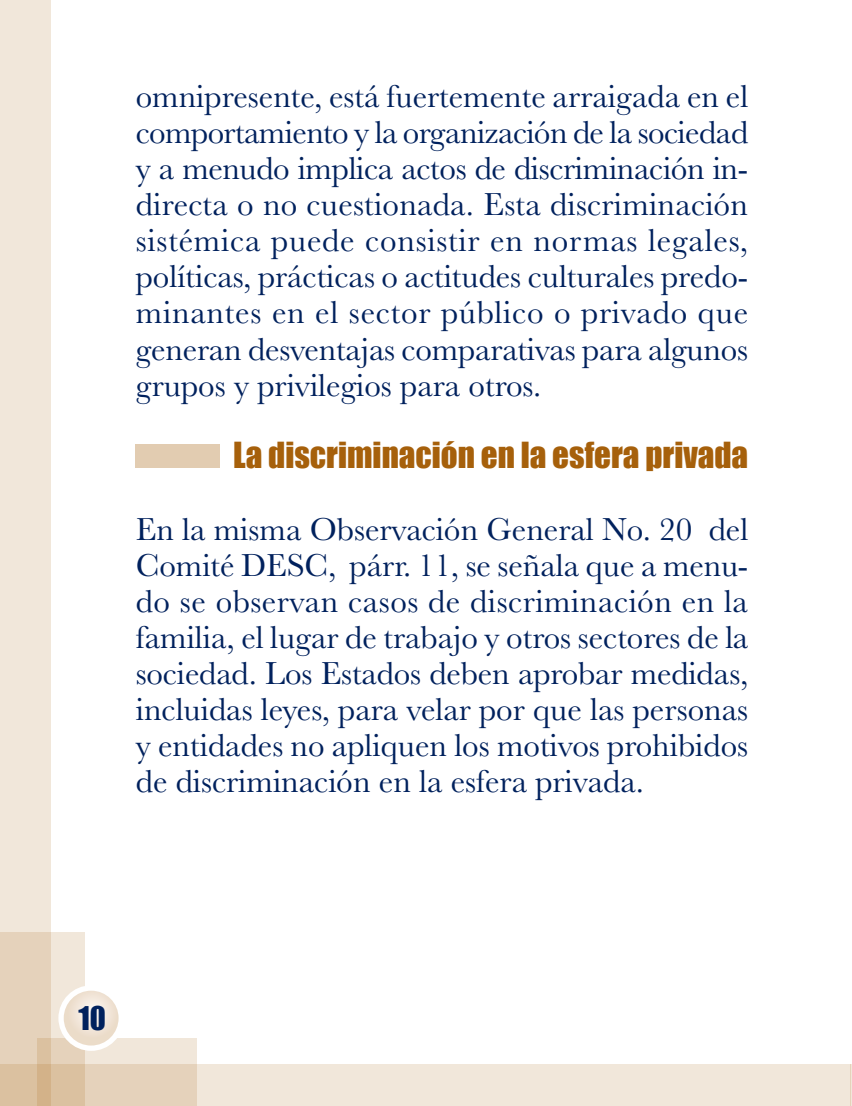
<style>
.page{position:relative;width:852px;height:1106px;background:#fff}
.page>*{position:absolute;margin:0;border:0;box-sizing:border-box;transform-origin:0 0}
.texto_general{font:33px/36px "Baskerville";color:#00215d;text-align:justify}
.subtítulos{font:33px "Impact";color:#a6600b}
.t1{font:30px "Impact";color:#00215d}
</style>
<div class="page">
<div style="left:0;top:0;width:51px;height:1105px;background:#f1e7da"></div>
<svg style="left:0;top:932px;width:85px;height:132px;background:#e8d7c3"></svg>
<svg style="left:38px;top:1037px;width:159px;height:27px;background:#ede0cf"></svg>
<hr style="left:850px;top:1064px;width:2px;height:41px;background:#a6600b">
<svg style="left:0;top:1064px;width:850px;height:41px;background:#ede0cf"></svg>
<div style="left:58px;top:985px;width:66px;height:65px;background:#fff;border-radius:50%"></div>
<svg style="left:64px;top:990px;width:55px;height:55px;background:#f0e5d7"></svg>
<div style="left:136px;top:444px;width:84px;height:24px;background:#e2ccb1"></div>
<p class="texto_general" style="left:136px;top:79px;width:614px">omnipresente, está fuertemente arraigada en el comportamiento y la organización de la sociedad y a menudo implica actos de discriminación in&shy;directa o no cuestionada. Esta discriminación sistémica puede consistir en normas legales, políticas, prácticas o actitudes culturales predo&shy;minantes en el sector público o privado que generan desventajas comparativas para algunos grupos y privilegios para otros.</p>
<p class="subtítulos" style="left:233px;top:429px;width:516px">La discriminación en la esfera privada</p>
<p class="texto_general" style="left:136px;top:511px;width:614px">En la misma Observación General No. 20 del Comité DESC, párr. 11, se señala que a menu&shy;do se observan casos de discriminación en la familia, el lugar de trabajo y otros sectores de la sociedad. Los Estados deben aprobar medidas, incluidas leyes, para velar por que las personas y entidades no apliquen los motivos prohibidos de discriminación en la esfera privada.</p>
<p class="t1" style="left:79px;top:994px;width:29px">10</p>
</div>
